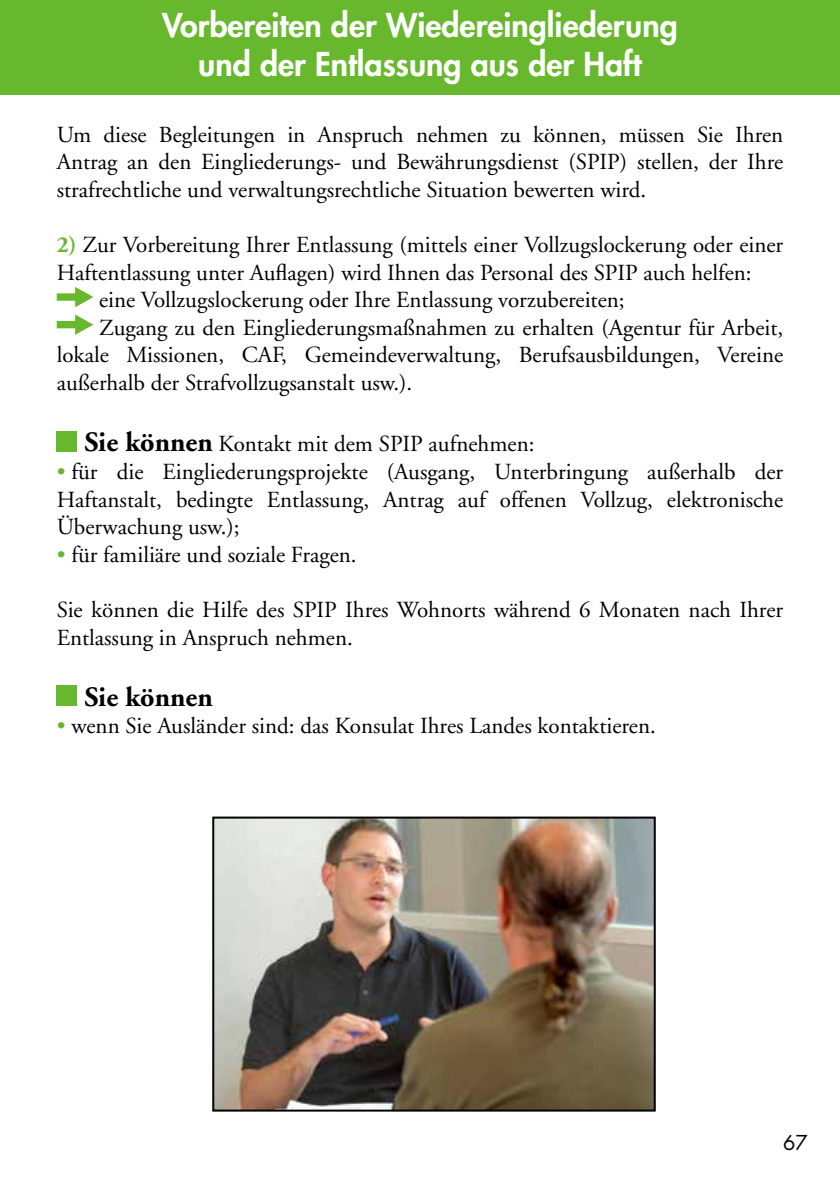
<style>
.page{position:relative;width:840px;height:1191px;background:#fff}
.page>*{position:absolute;margin:0;border:0;box-sizing:border-box;transform-origin:0 0}
.t1{font:800 32px/38.4px "Futura";color:#fff;text-align:center}
.t2{font:700 28px "Adobe Garamond";color:#000}
.t3{font:23px/27.6px "Adobe Garamond";color:#000;text-align:justify}
.t4{font:20px "Futura";color:#000}
.s1{font-weight:700;color:#68b82e}
.s2{font-weight:700;font-size:28px}
.s3{color:#68b82e}
</style>
<div class="page">
<div style="left:0;top:0;width:839px;height:94px;background:#68b82e"></div>
<svg style="left:57px;top:287px;width:36px;height:20px"></svg>
<svg style="left:57px;top:314px;width:36px;height:21px"></svg>
<div style="left:57px;top:431px;width:20px;height:20px;background:#68b82e"></div>
<div style="left:57px;top:685px;width:20px;height:21px;background:#68b82e"></div>
<img style="left:215px;top:819px;width:437px;height:289px">
<div style="left:212px;top:816px;width:443px;height:295px;border:2px solid #000"></div>
<h1 class="t1" style="left:162px;top:6px;width:516px">Vorbereiten der Wiedereingliederung und der Entlassung aus der Haft</h1>
<p class="t3" style="left:57px;top:121px;width:727px">Um diese Begleitungen in Anspruch nehmen zu können, müssen Sie Ihren Antrag an den Eingliederungs- und Bewährungsdienst (SPIP) stellen, der Ihre strafrechtliche und verwaltungsrechtliche Situation bewerten wird.</p>
<p class="t3" style="left:57px;top:231px;width:727px"><span class="s1">2)</span> Zur Vorbereitung Ihrer Entlassung (mittels einer Vollzugslockerung oder einer</p>
<p class="t3" style="left:57px;top:259px;width:696px">Haftentlassung unter Auflagen) wird Ihnen das Personal des SPIP auch helfen:</p>
<p class="t3" style="left:99px;top:287px;width:526px">eine Vollzugslockerung oder Ihre Entlassung vorzubereiten;</p>
<p class="t3" style="left:99px;top:314px;width:685px">Zugang zu den Eingliederungsmaßnahmen zu erhalten (Agentur für Arbeit,</p>
<p class="t3" style="left:57px;top:342px;width:727px">lokale Missionen, CAF, Gemeindeverwaltung, Berufsausbildungen, Vereine</p>
<p class="t3" style="left:57px;top:369px;width:357px">außerhalb der Strafvollzugsanstalt usw.).</p>
<p class="t3" style="left:84px;top:431px;width:451px"><span class="s2">Sie können</span> Kontakt mit dem SPIP aufnehmen:</p>
<p class="t3" style="left:57px;top:458px;width:727px"><span class="s3">•</span> für die Eingliederungsprojekte (Ausgang, Unterbringung außerhalb der Haftanstalt, bedingte Entlassung, Antrag auf offenen Vollzug, elektronische Überwachung usw.);</p>
<p class="t3" style="left:57px;top:541px;width:301px"><span class="s3">•</span> für familiäre und soziale Fragen.</p>
<p class="t3" style="left:57px;top:596px;width:727px">Sie können die Hilfe des SPIP Ihres Wohnorts während 6 Monaten nach Ihrer<br>Entlassung in Anspruch nehmen.</p>
<p class="t2" style="left:84px;top:681px;width:130px">Sie können</p>
<p class="t3" style="left:57px;top:713px;width:600px"><span class="s3">•</span> wenn Sie Ausländer sind: das Konsulat Ihres Landes kontaktieren.</p>
<p class="t4" style="left:782px;top:1129px;width:26px">67</p>
</div>
